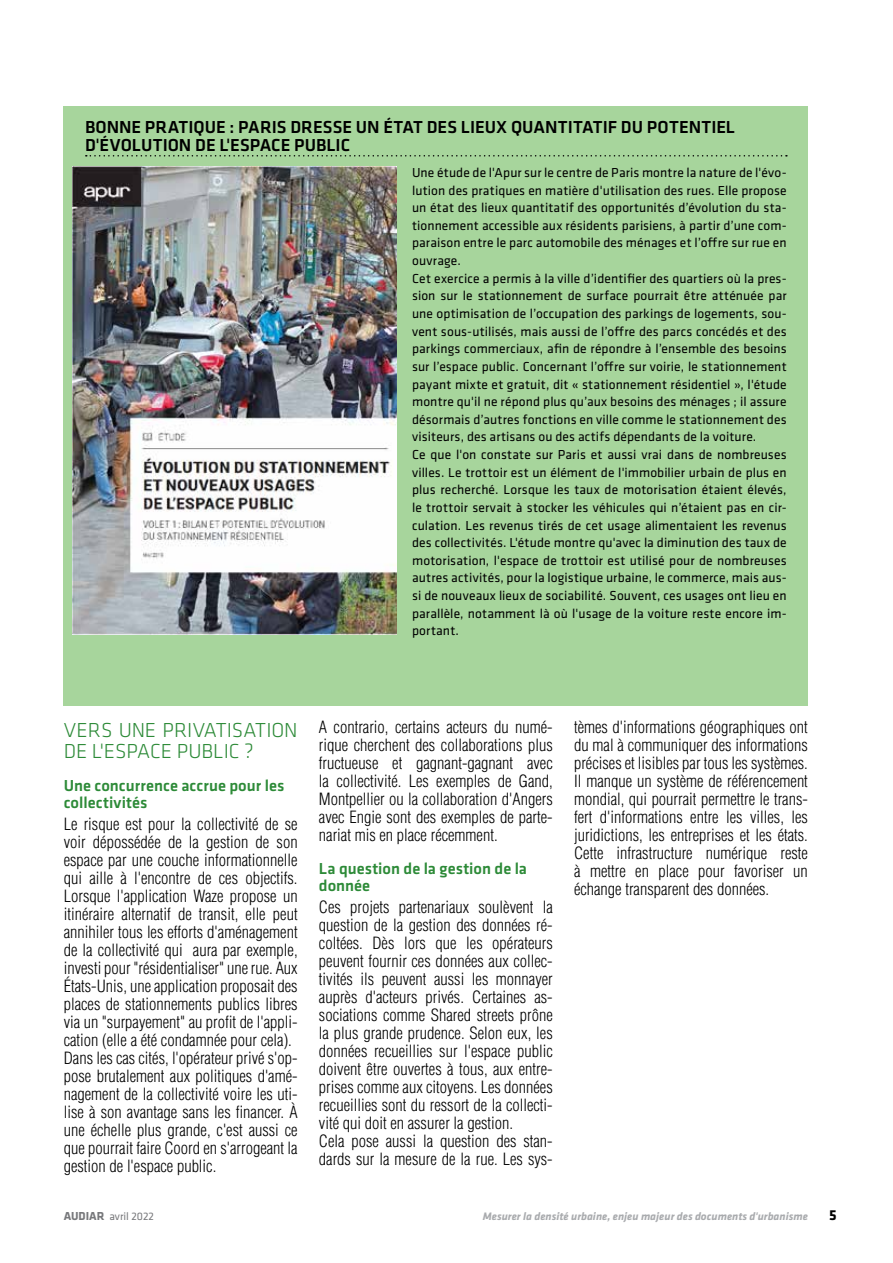
<style>
.page{position:relative;width:893px;height:1263px;background:#fff}
.page>*{position:absolute;margin:0;border:0;box-sizing:border-box;transform-origin:0 0}
.t1{font:300 21px/21px "Klavika";color:#2c8a37}
.t2{font:500 18px/18px "Klavika";color:#000}
.t3{font:300 condensed 16.5px/18px "Helvetica LT Std";color:#000}
.t4{font:500 16.5px/16.5px "Klavika";color:#2c8a37}
.t5{font:700 15px "Klavika";color:#000}
.t6{font:13.5px/17.7px "Klavika";letter-spacing:.005em;color:#000}
.t7{font:italic 700 11.25px "Klavika";color:#a9abae}
.t8{font:11.25px "Klavika";color:#77787b}
.s1{font-weight:700;font-size:12px}
</style>
<div class="page">
<div style="left:64px;top:107px;width:744px;height:599px;background:#a7d59c"></div>
<svg style="left:86px;top:155px;width:701px;height:2px"></svg>
<img style="left:72px;top:167px;width:324px;height:468px">
<p class="t2" style="left:85px;top:118px;width:651px">BONNE PRATIQUE : PARIS DRESSE UN ÉTAT DES LIEUX QUANTITATIF DU POTENTIEL<br>D'ÉVOLUTION DE L'ESPACE PUBLIC</p>
<p class="t6" style="left:412px;top:164px;width:376px">Une étude de l'Apur sur le centre de Paris montre la nature de l'évo&shy;lution des pratiques en matière d'utilisation des rues. Elle propose un état des lieux quantitatif des opportunités d’évolution du sta&shy;tionnement accessible aux résidents parisiens, à partir d’une com&shy;paraison entre le parc automobile des ménages et l’offre sur rue en ouvrage.<br>Cet exercice a permis à la ville d’identifier des quartiers où la pres&shy;sion sur le stationnement de surface pourrait être atténuée par une optimisation de l’occupation des parkings de logements, sou&shy;vent sous-utilisés, mais aussi de l’offre des parcs concédés et des parkings commerciaux, afin de répondre à l’ensemble des besoins sur l’espace public. Concernant l’offre sur voirie, le stationnement payant mixte et gratuit, dit « stationnement résidentiel », l'étude montre qu'il ne répond plus qu’aux besoins des ménages ; il assure désormais d’autres fonctions en ville comme le stationnement des visiteurs, des artisans ou des actifs dépendants de la voiture.<br>Ce que l'on constate sur Paris et aussi vrai dans de nombreuses villes. Le trottoir est un élément de l'immobilier urbain de plus en plus recherché. Lorsque les taux de motorisation étaient élevés, le trottoir servait à stocker les véhicules qui n’étaient pas en cir&shy;culation. Les revenus tirés de cet usage alimentaient les revenus des collectivités. L'étude montre qu'avec la diminution des taux de motorisation, l'espace de trottoir est utilisé pour de nombreuses autres activités, pour la logistique urbaine, le commerce, mais aus&shy;si de nouveaux lieux de sociabilité. Souvent, ces usages ont lieu en parallèle, notamment là où l'usage de la voiture reste encore im&shy;portant.</p>
<p class="t1" style="left:64px;top:719px;width:235px">VERS UNE PRIVATISATION<br>DE L'ESPACE PUBLIC ?</p>
<p class="t4" style="left:64px;top:778px;width:222px">Une concurrence accrue pour les collectivités</p>
<p class="t3" style="left:64px;top:815px;width:235px">Le risque est pour la collectivité de se voir dépossédée de la gestion de son espace par une couche informationnelle qui aille à l'encontre de ces objectifs.<br>Lorsque l'application Waze propose un itinéraire alternatif de transit, elle peut annihiler tous les efforts d'aménagement de la collectivité qui aura par exemple, investi pour "résidentialiser" une rue. Aux États-Unis, une application proposait des places de stationnements publics libres via un "surpayement" au profit de l'appli&shy;cation (elle a été condamnée pour cela).<br>Dans les cas cités, l'opérateur privé s'op&shy;pose brutalement aux politiques d'amé&shy;nagement de la collectivité voire les uti&shy;lise à son avantage sans les financer. À une échelle plus grande, c'est aussi ce que pourrait faire Coord en s'arrogeant la gestion de l'espace public.</p>
<p class="t3" style="left:319px;top:718px;width:235px;text-align:justify">A contrario, certains acteurs du numé&shy;rique cherchent des collaborations plus fructueuse et gagnant-gagnant avec la collectivité. Les exemples de Gand, Montpellier ou la collaboration d'Angers avec Engie sont des exemples de parte&shy;nariat mis en place récemment.</p>
<p class="t4" style="left:319px;top:861px;width:210px">La question de la gestion de la donnée</p>
<p class="t3" style="left:319px;top:898px;width:235px">Ces projets partenariaux soulèvent la question de la gestion des données ré&shy;coltées. Dès lors que les opérateurs peuvent fournir ces données aux collec&shy;tivités ils peuvent aussi les monnayer auprès d'acteurs privés. Certaines as&shy;sociations comme Shared streets prône la plus grande prudence. Selon eux, les données recueillies sur l'espace public doivent être ouvertes à tous, aux entre&shy;prises comme aux citoyens. Les données recueillies sont du ressort de la collecti&shy;vité qui doit en assurer la gestion.<br>Cela pose aussi la question des stan&shy;dards sur la mesure de la rue. Les sys-</p>
<p class="t3" style="left:574px;top:718px;width:235px;text-align:justify">tèmes d'informations géographiques ont du mal à communiquer des informations précises et lisibles par tous les systèmes.<br>Il manque un système de référencement mondial, qui pourrait permettre le trans&shy;fert d'informations entre les villes, les juridictions, les entreprises et les états.<br>Cette infrastructure numérique reste à mettre en place pour favoriser un échange transparent des données.</p>
<p class="t8" style="left:64px;top:1210px;width:92px"><span class="s1">AUDIAR</span> avril 2022</p>
<p class="t7" style="left:483px;top:1210px;width:327px">Mesurer la densité urbaine, enjeu majeur des documents d'urbanisme</p>
<p class="t5" style="left:829px;top:1207px;width:9px">5</p>
</div>
